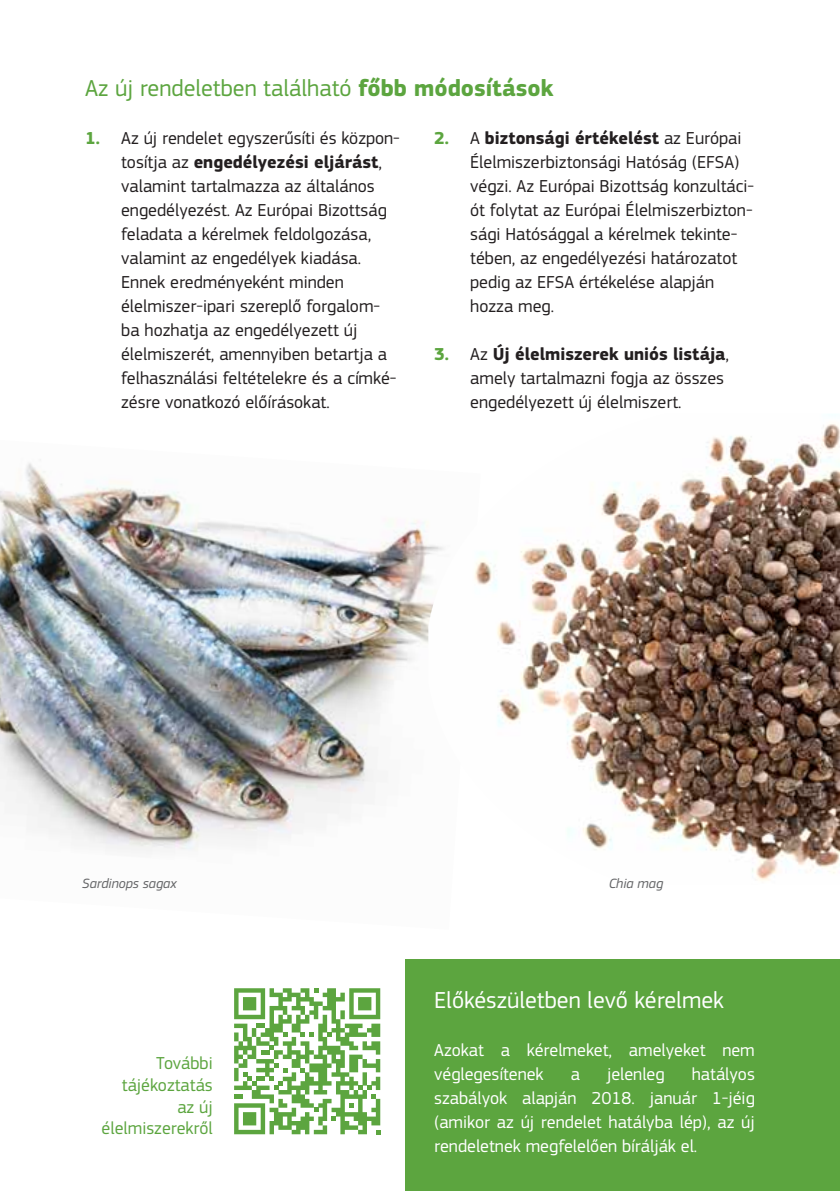
<style>
.page{position:relative;width:840px;height:1191px;background:#fff}
.page>*{position:absolute;margin:0;border:0;box-sizing:border-box;transform-origin:0 0}
.t1{font:24px "EC Square Sans Pro";color:#5ca53f}
.t2{font:24px "EC Square Sans Pro";color:#fff}
.t3{font:18px/24px "EC Square Sans Pro";color:#231f20}
.t4{font:18px/24px "EC Square Sans Pro";color:#fff}
.t5{font:18px/21.6px "EC Square Sans Pro";color:#5ca53f;text-align:right}
.t6{font:italic 14px "EC Square Sans Pro";color:#636466}
.s1{font-weight:700}
.s2{font-weight:700;color:#5ca53f}
</style>
<div class="page">
<img style="left:0;top:463px;width:428px;height:389px">
<img style="left:428px;top:424px;width:411px;height:457px">
<div style="left:405px;top:959px;width:434px;height:232px;background:#5ca53f"></div>
<svg style="left:234px;top:988px;width:146px;height:146px"></svg>
<h1 class="t1" style="left:85px;top:74px;width:469px">Az új rendeletben található <span class="s1">főbb módosítások</span></h1>
<p class="t3" style="left:470px;top:126px;width:285px;text-indent:-36px"><span class="s2">2.</span> A <span class="s1">biztonsági értékelést</span> az Európai Élelmiszerbiztonsági Hatóság (EFSA) végzi. Az Európai Bizottság konzultáci&shy;ót folytat az Európai Élelmiszerbizton&shy;sági Hatósággal a kérelmek tekinte&shy;tében, az engedélyezési határozatot pedig az EFSA értékelése alapján hozza meg.</p>
<p class="t3" style="left:470px;top:342px;width:260px;text-indent:-36px"><span class="s2">3.</span> Az <span class="s1">Új élelmiszerek uniós listája</span>, amely tartalmazni fogja az összes engedélyezett új élelmiszert.</p>
<p class="t3" style="left:121px;top:126px;width:280px;text-indent:-36px"><span class="s2">1.</span> Az új rendelet egyszerűsíti és közpon&shy;tosítja az <span class="s1">engedélyezési eljárást</span>, valamint tartalmazza az általános engedélyezést. Az Európai Bizottság feladata a kérelmek feldolgozása, valamint az engedélyek kiadása.<br>Ennek eredményeként minden élelmiszer-ipari szereplő forgalom&shy;ba hozhatja az engedélyezett új élelmiszerét, amennyiben betartja a felhasználási feltételekre és a címké&shy;zésre vonatkozó előírásokat.</p>
<p class="t6" style="left:82px;top:875px;width:96px">Sardinops sagax</p>
<p class="t6" style="left:608px;top:875px;width:56px">Chia mag</p>
<p class="t5" style="left:101px;top:1052px;width:113px">További tájékoztatás az új élelmiszerekről</p>
<h1 class="t2" style="left:434px;top:986px;width:291px">Előkészületben levő kérelmek</h1>
<p class="t4" style="left:434px;top:1038px;width:322px">Azokat a kérelmeket, amelyeket nem véglegesítenek</p>
<p class="t4" style="left:434px;top:1062px;width:322px;text-align:justify;text-indent:257px">hatályos szabályok alapján 2018. január 1-jéig (amikor az új rendelet hatályba lép), az új rendeletnek megfelelően bírálják el.</p>
<p class="t4" style="left:570px;top:1062px;width:11px">a</p>
<p class="t4" style="left:606px;top:1062px;width:59px">jelenleg</p>
</div>
